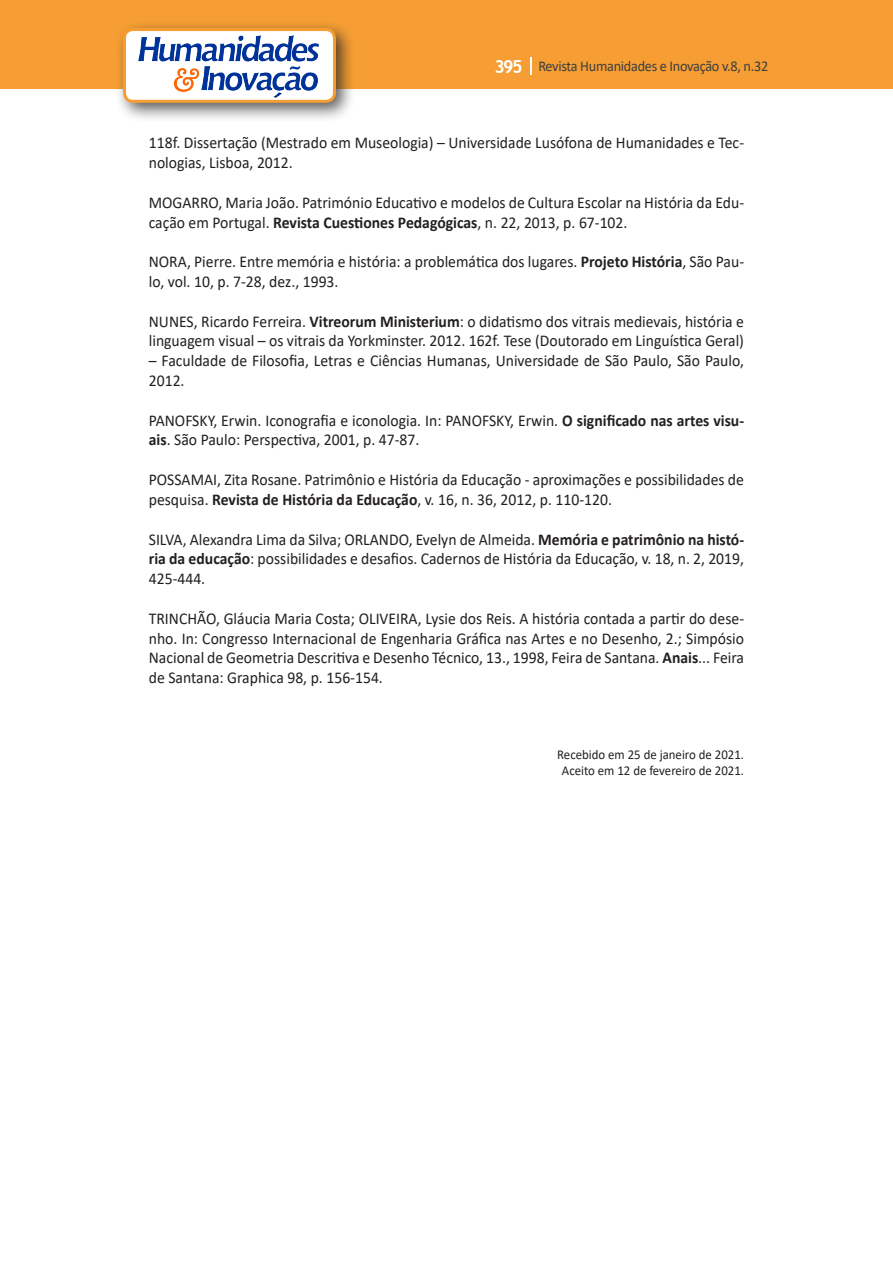
<style>
.page{position:relative;width:893px;height:1263px;background:#fff}
.page>*{position:absolute;margin:0;border:0;box-sizing:border-box;transform-origin:0 0}
.Texto{font:16.5px/19.8px "Calibri";color:#231f20;scale:.95 1}
.t1{font:15px "Calibri";letter-spacing:-.02em;color:#3e3e3f;scale:.95 1}
.Texto-2{font:13.5px "Calibri";color:#231f20;scale:.95 1}
.s1{font-family:"Trebuchet MS";font-weight:700;font-size:18px;color:#fff}
.s2{font-weight:700}
</style>
<div class="page">
<div style="left:0;top:0;width:893px;height:88px;background:#f69e34"></div>
<svg style="left:530px;top:57px;width:2px;height:18px"></svg>
<div style="left:115px;top:20px;width:241px;height:103px;background:#231f20;opacity:.75"></div>
<div style="left:125px;top:30px;width:209px;height:71px;background:#fff;border-radius:9px"></div>
<img style="left:138px;top:35px;width:181px;height:62px">
<div style="left:123px;top:28px;width:213px;height:75px;border:3px solid #f69e34;border-radius:9px"></div>
<p class="t1" style="left:495px;top:56px;width:290px"><span class="s1">395</span> Revista Humanidades e Inovação v.8, n.32</p>
<p class="Texto" style="left:149px;top:133px;width:628px">118f. Dissertação (Mestrado em Museologia) – Universidade Lusófona de Humanidades e Tec&shy;nologias, Lisboa, 2012.</p>
<p class="Texto" style="left:149px;top:192px;width:628px">MOGARRO, Maria João. Património Educativo e modelos de Cultura Escolar na História da Edu&shy;cação em Portugal. <span class="s2">Revista Cuestiones Pedagógicas</span>, n. 22, 2013, p. 67-102.</p>
<p class="Texto" style="left:149px;top:251px;width:628px">NORA, Pierre. Entre memória e história: a problemática dos lugares. <span class="s2">Projeto História</span>, São Pau&shy;lo, vol. 10, p. 7-28, dez., 1993.</p>
<p class="Texto" style="left:149px;top:311px;width:628px">NUNES, Ricardo Ferreira. <span class="s2">Vitreorum Ministerium</span>: o didatismo dos vitrais medievais, história e linguagem visual – os vitrais da Yorkminster. 2012. 162f. Tese (Doutorado em Linguística Geral)</p>
<p class="Texto" style="left:149px;top:350px;width:628px">– Faculdade de Filosofia, Letras e Ciências Humanas, Universidade de São Paulo, São Paulo,<br>2012.</p>
<p class="Texto" style="left:149px;top:410px;width:628px">PANOFSKY, Erwin. Iconografia e iconologia. In: PANOFSKY, Erwin. <span class="s2">O significado nas artes visu&shy;ais</span>. São Paulo: Perspectiva, 2001, p. 47-87.</p>
<p class="Texto" style="left:149px;top:469px;width:628px">POSSAMAI, Zita Rosane. Patrimônio e História da Educação - aproximações e possibilidades de pesquisa. <span class="s2">Revista de História da Educação</span>, v. 16, n. 36, 2012, p. 110-120.</p>
<p class="Texto" style="left:149px;top:529px;width:628px;text-align:justify">SILVA, Alexandra Lima da Silva; ORLANDO, Evelyn de Almeida. <span class="s2">Memória e patrimônio na histó&shy;ria da educação</span>: possibilidades e desafios. Cadernos de História da Educação, v. 18, n. 2, 2019, 425-444.</p>
<p class="Texto" style="left:149px;top:608px;width:628px;text-align:justify">TRINCHÃO, Gláucia Maria Costa; OLIVEIRA, Lysie dos Reis. A história contada a partir do dese&shy;nho. In: Congresso Internacional de Engenharia Gráfica nas Artes e no Desenho, 2.; Simpósio Nacional de Geometria Descritiva e Desenho Técnico, 13., 1998, Feira de Santana. <span class="s2">Anais</span>... Feira de Santana: Graphica 98, p. 156-154.</p>
<p class="Texto-2" style="left:557px;top:745px;width:198px">Recebido em 25 de janeiro de 2021.</p>
<p class="Texto-2" style="left:562px;top:761px;width:193px">Aceito em 12 de fevereiro de 2021.</p>
</div>
